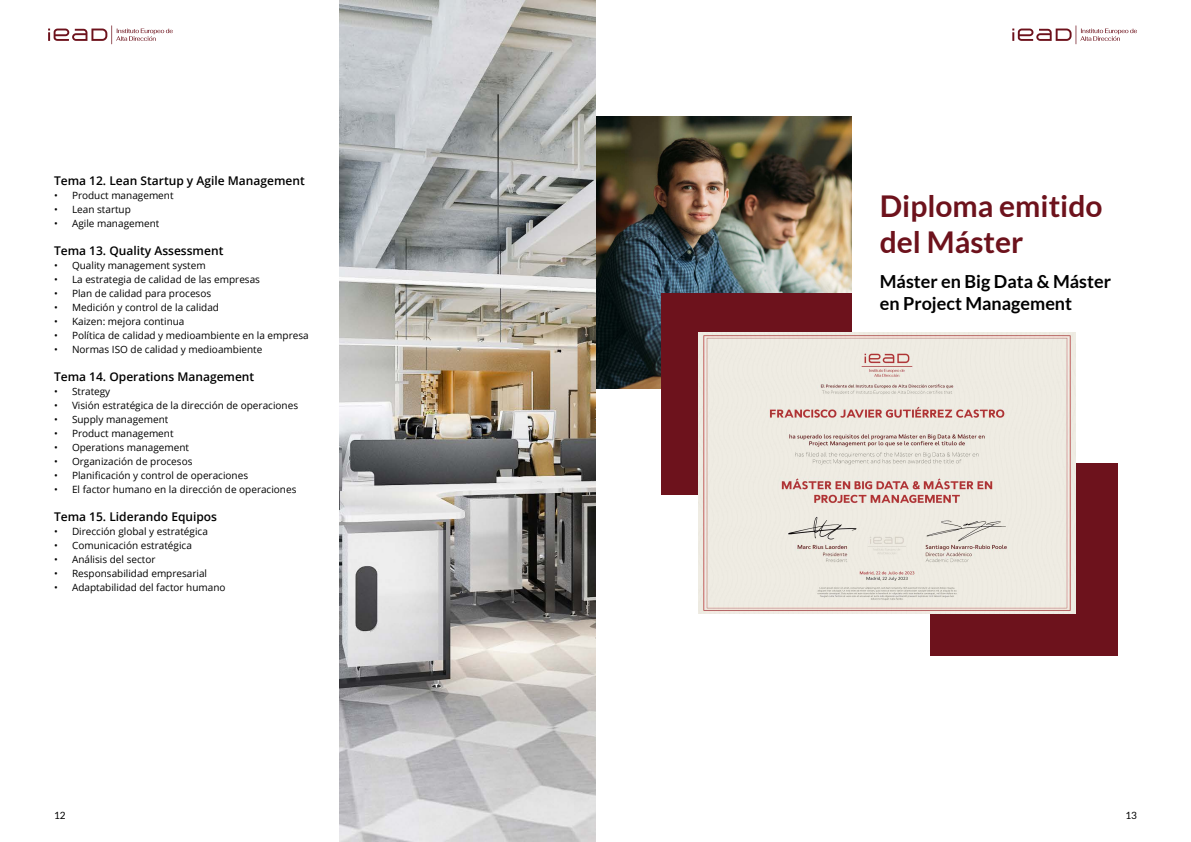
<style>
.page{position:relative;width:1191px;height:842px;background:#fff}
.page>*{position:absolute;margin:0;border:0;box-sizing:border-box;transform-origin:0 0}
.t1{font:700 30px/36px "Lato";color:#6d121c}
.t2{font:700 18px/22px "Lato";color:#000}
.t3{font:600 12px "Open Sans";color:#000}
.t4{font:10px "Open Sans";color:#000}
.t5{font:10px "Lato";color:#000}
</style>
<div class="page">
<img style="left:595px;top:117px;width:256px;height:271px">
<div style="left:930px;top:463px;width:187px;height:192px;background:#6d121c"></div>
<div style="left:660px;top:293px;width:191px;height:202px;background:#6d121c"></div>
<img style="left:699px;top:332px;width:376px;height:282px">
<img style="left:339px;top:0;width:256px;height:842px">
<svg style="left:1012px;top:25px;width:125px;height:19px"></svg>
<svg style="left:48px;top:25px;width:125px;height:19px"></svg>
<p class="t3" style="left:54px;top:172px;width:252px">Tema 12. Lean Startup y Agile Management</p>
<p class="t4" style="left:54px;top:188px;width:121px">• Product management</p>
<p class="t4" style="left:54px;top:202px;width:78px">• Lean startup</p>
<p class="t4" style="left:54px;top:216px;width:107px">• Agile management</p>
<p class="t3" style="left:54px;top:242px;width:171px">Tema 13. Quality Assessment</p>
<p class="t4" style="left:54px;top:258px;width:153px">• Quality management system</p>
<p class="t4" style="left:54px;top:272px;width:207px">• La estrategia de calidad de las empresas</p>
<p class="t4" style="left:54px;top:286px;width:159px">• Plan de calidad para procesos</p>
<p class="t4" style="left:54px;top:300px;width:166px">• Medición y control de la calidad</p>
<p class="t4" style="left:54px;top:314px;width:132px">• Kaizen: mejora continua</p>
<p class="t4" style="left:54px;top:328px;width:256px">• Política de calidad y medioambiente en la empresa</p>
<p class="t4" style="left:54px;top:342px;width:210px">• Normas ISO de calidad y medioambiente</p>
<p class="t3" style="left:54px;top:368px;width:202px">Tema 14. Operations Management</p>
<p class="t4" style="left:54px;top:384px;width:58px">• Strategy</p>
<p class="t4" style="left:54px;top:398px;width:246px">• Visión estratégica de la dirección de operaciones</p>
<p class="t4" style="left:54px;top:412px;width:116px">• Supply management</p>
<p class="t4" style="left:54px;top:426px;width:121px">• Product management</p>
<p class="t4" style="left:54px;top:440px;width:137px">• Operations management</p>
<p class="t4" style="left:54px;top:454px;width:140px">• Organización de procesos</p>
<p class="t4" style="left:54px;top:468px;width:196px">• Planificación y control de operaciones</p>
<p class="t4" style="left:54px;top:482px;width:244px">• El factor humano en la dirección de operaciones</p>
<p class="t3" style="left:54px;top:508px;width:165px">Tema 15. Liderando Equipos</p>
<p class="t4" style="left:54px;top:524px;width:155px">• Dirección global y estratégica</p>
<p class="t4" style="left:54px;top:538px;width:139px">• Comunicación estratégica</p>
<p class="t4" style="left:54px;top:552px;width:103px">• Análisis del sector</p>
<p class="t4" style="left:54px;top:566px;width:155px">• Responsabilidad empresarial</p>
<p class="t4" style="left:54px;top:580px;width:173px">• Adaptabilidad del factor humano</p>
<h1 class="t1" style="left:880px;top:187px;width:224px">Diploma emitido del Máster</h1>
<h2 class="t2" style="left:880px;top:270px;width:233px">Máster en Big Data &amp; Máster en Project Management</h2>
<p class="t5" style="left:54px;top:809px;width:13px">12</p>
<p class="t5" style="left:1125px;top:809px;width:13px">13</p>
</div>
